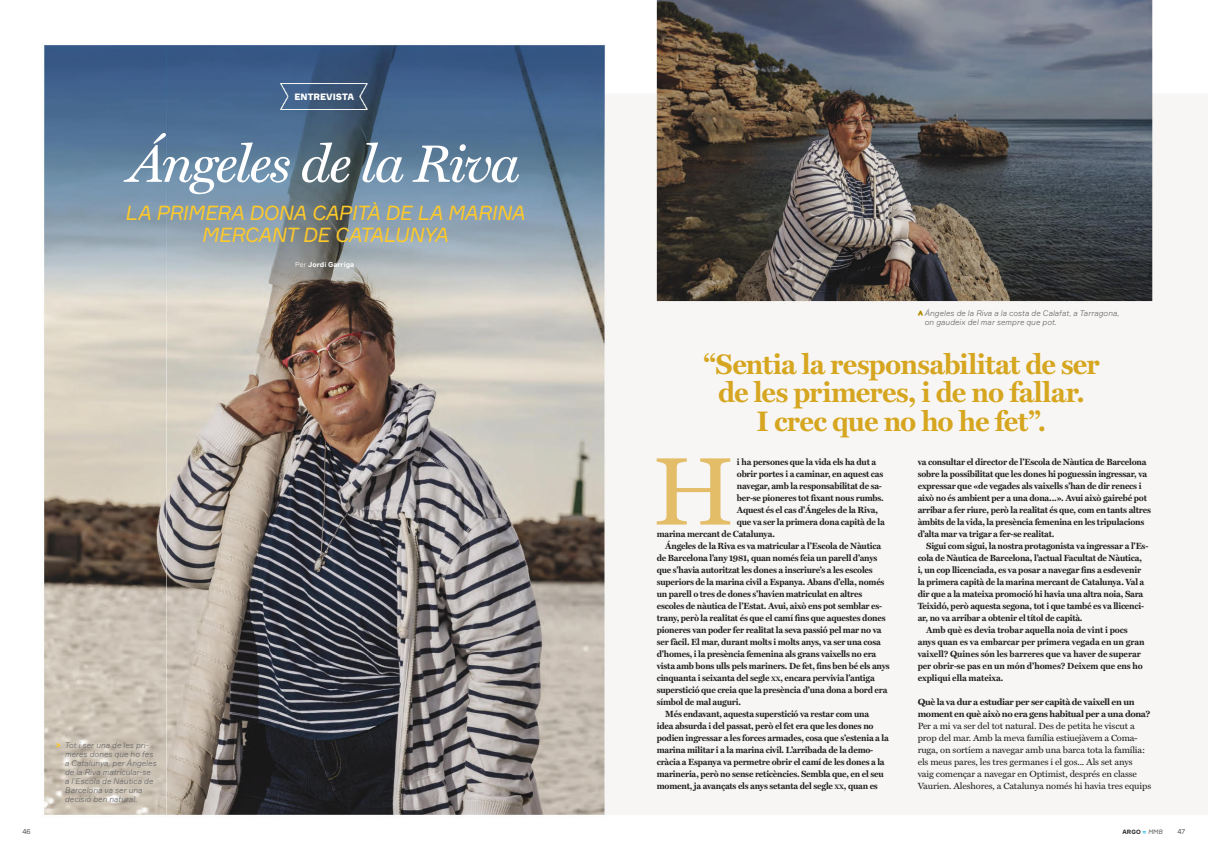
<style>
.page{position:relative;width:1208px;height:859px;background:#fff}
.page>*{position:absolute;margin:0;border:0;box-sizing:border-box;transform-origin:0 0}
.t1{font:96.8px "Miller Text";color:#e3bd68}
.t2{font:italic 53px "Miller Text";letter-spacing:-.035em;color:#fff}
.t3{font:700 28.4px/28.4px "Miller Text";letter-spacing:-.025em;color:#d6a620;text-align:center}
.t4{font:italic 20px/22px "Formular";letter-spacing:-.02em;color:#feca29;text-align:center}
.t5{font:700 9px/12px "Miller Text";letter-spacing:-.025em;color:#231f20}
.t6{font:9px/12px "Miller Text";letter-spacing:-.015em;color:#231f20;scale:1.05 1}
.t7{font:700 9px/12px "Miller Text";letter-spacing:-.025em;color:#231f20;scale:1.05 1}
.t8{font:900 9px "Formular";color:#fff}
.t9{font:italic 300 8px/9px "Formular";letter-spacing:.005em;color:#636366}
.t10{font:900 8px "Formular";color:#feca29}
.t11{font:700 7px "Formular";color:#fff}
.t12{font:300 7px "Formular";color:#231f20}
.t13{font:700 6px "Formular";color:#231f20}
.s1{font-weight:300}
.s2{font-size:6.3px}
.s3{color:#00aeef}
.s4{font-weight:300;font-style:italic}
</style>
<div class="page">
<img style="left:43px;top:0;width:1165px;height:815px">
<p class="t8" style="left:294px;top:91px;width:61px">ENTREVISTA</p>
<h2 class="t2" style="left:130px;top:132px;width:391px">Ángeles de la Riva</h2>
<h3 class="t4" style="left:125px;top:201px;width:401px">LA PRIMERA DONA CAPITÀ DE LA MARINA<br>MERCANT DE CATALUNYA</h3>
<p class="t11" style="left:295px;top:260px;width:61px"><span class="s1">Per</span> Jordi Garriga</p>
<p class="t9" style="left:65px;top:740px;width:93px">Tot i ser una de les pri&shy;meres dones que ho fes a Catalunya, per Ángeles de la Riva matricular-se a l’Escola de Nàutica de<br>Barcelona va ser una decisió ben natural.</p>
<p class="t10" style="left:61px;top:751px;width:7px;rotate:-180deg">&lt;</p>
<p class="t9" style="left:924px;top:309px;width:196px">Ángeles de la Riva a la costa de Calafat, a Tarragona, on gaudeix del mar sempre que pot.</p>
<h3 class="t3" style="left:703px;top:350px;width:398px">“Sentia la responsabilitat de ser de les primeres, i de no fallar.<br>I crec que no ho he fet”.</h3>
<h1 class="t1" style="left:652px;top:434px;width:84px">H</h1>
<p class="t5" style="left:737px;top:455px;width:141px">i ha persones que la vida els ha dut a</p>
<p class="t5" style="left:917px;top:455px;width:235px">va consultar el director de l’Escola de Nàutica de Barcelona sobre la possibilitat que les dones hi poguessin ingressar, va expressar que «de vegades als vaixells s’han de dir renecs i això no és ambient per a una dona...». Avui això gairebé pot arribar a fer riure, però la realitat és que, com en tants altres àmbits de la vida, la presència femenina en les tripulacions d’alta mar va trigar a fer-se realitat.</p>
<p class="t5" style="left:926px;top:539px;width:224px">Sigui com sigui, la nostra protagonista va ingressar a l’Es-</p>
<p class="t5" style="left:917px;top:551px;width:226px">cola de Nàutica de Barcelona, l’actual Facultat de Nàutica,</p>
<p class="t5" style="left:917px;top:563px;width:225px">i, un cop llicenciada, es va posar a navegar fins a esdevenir</p>
<p class="t5" style="left:917px;top:575px;width:228px">la primera capità de la marina mercant de Catalunya. Val a</p>
<p class="t5" style="left:917px;top:587px;width:227px">dir que a la mateixa promoció hi havia una altra noia, Sara</p>
<p class="t5" style="left:917px;top:599px;width:228px">Teixidó, però aquesta segona, tot i que també es va llicenci-</p>
<p class="t5" style="left:917px;top:611px;width:166px">ar, no va arribar a obtenir el títol de capità.</p>
<p class="t5" style="left:926px;top:623px;width:203px">Amb què es devia trobar aquella noia de vint i pocs</p>
<p class="t5" style="left:917px;top:635px;width:228px">anys quan es va embarcar per primera vegada en un gran</p>
<p class="t5" style="left:917px;top:647px;width:225px">vaixell? Quines són les barreres que va haver de superar</p>
<p class="t5" style="left:917px;top:659px;width:227px">per obrir-se pas en un món d’homes? Deixem que ens ho</p>
<p class="t5" style="left:917px;top:671px;width:87px">expliqui ella mateixa.</p>
<p class="t7" style="left:917px;top:695px;width:223px">Què la va dur a estudiar per ser capità de vaixell en un moment en què això no era gens habitual per a una dona?</p>
<p class="t6" style="left:917px;top:719px;width:224px">Per a mi va ser del tot natural. Des de petita he viscut a prop del mar. Amb la meva família estiuejàvem a Coma&shy;ruga, on sortíem a navegar amb una barca tota la família: els meus pares, les tres germanes i el gos... Als set anys<br>vaig començar a navegar en Optimist, després en classe Vaurien. Aleshores, a Catalunya només hi havia tres equips</p>
<p class="t5" style="left:737px;top:467px;width:148px">obrir portes i a caminar, en aquest cas</p>
<p class="t5" style="left:737px;top:479px;width:147px">navegar, amb la responsabilitat de sa-</p>
<p class="t5" style="left:737px;top:491px;width:148px">ber-se pioneres tot fixant nous rumbs.</p>
<p class="t5" style="left:737px;top:503px;width:143px">Aquest és el cas d’Ángeles de la Riva,</p>
<p class="t5" style="left:737px;top:515px;width:149px">que va ser la primera dona capità de la</p>
<p class="t5" style="left:657px;top:527px;width:120px">marina mercant de Catalunya.</p>
<p class="t5" style="left:665px;top:539px;width:217px">Ángeles de la Riva es va matricular a l’Escola de Nàutica</p>
<p class="t5" style="left:657px;top:551px;width:222px">de Barcelona l’any 1981, quan només feia un parell d’anys</p>
<p class="t5" style="left:657px;top:563px;width:218px">que s’havia autoritzat les dones a inscriure’s a les escoles</p>
<p class="t5" style="left:657px;top:575px;width:229px">superiors de la marina civil a Espanya. Abans d’ella, només</p>
<p class="t5" style="left:657px;top:587px;width:207px">un parell o tres de dones s’havien matriculat en altres</p>
<p class="t5" style="left:657px;top:599px;width:227px">escoles de nàutica de l’Estat. Avui, això ens pot semblar es-</p>
<p class="t5" style="left:657px;top:611px;width:230px">trany, però la realitat és que el camí fins que aquestes dones</p>
<p class="t5" style="left:657px;top:623px;width:226px">pioneres van poder fer realitat la seva passió pel mar no va</p>
<p class="t5" style="left:657px;top:635px;width:226px">ser fàcil. El mar, durant molts i molts anys, va ser una cosa</p>
<p class="t5" style="left:657px;top:647px;width:221px">d’homes, i la presència femenina als grans vaixells no era</p>
<p class="t5" style="left:657px;top:659px;width:234px">vista amb bons ulls pels mariners. De fet, fins ben bé els anys</p>
<p class="t5" style="left:657px;top:671px;width:219px">cinquanta i seixanta del segle <span class="s2">XX</span>, encara pervivia l’antiga</p>
<p class="t5" style="left:657px;top:683px;width:232px">superstició que creia que la presència d’una dona a bord era</p>
<p class="t5" style="left:657px;top:695px;width:86px">símbol de mal auguri.</p>
<p class="t5" style="left:665px;top:707px;width:205px">Més endavant, aquesta superstició va restar com una</p>
<p class="t5" style="left:657px;top:719px;width:218px">idea absurda i del passat, però el fet era que les dones no</p>
<p class="t5" style="left:657px;top:731px;width:234px">podien ingressar a les forces armades, cosa que s’estenia a la</p>
<p class="t5" style="left:657px;top:743px;width:218px">marina militar i a la marina civil. L’arribada de la demo-</p>
<p class="t5" style="left:656px;top:755px;width:229px">cràcia a Espanya va permetre obrir el camí de les dones a la</p>
<p class="t5" style="left:656px;top:767px;width:228px">marineria, però no sense reticències. Sembla que, en el seu</p>
<p class="t5" style="left:657px;top:779px;width:223px">moment, ja avançats els anys setanta del segle <span class="s2">XX</span>, quan es</p>
<p class="t12" style="left:22px;top:827px;width:10px">46</p>
<p class="t13" style="left:1122px;top:828px;width:42px">ARGO <span class="s3">≈</span> <span class="s4">MMB</span></p>
<p class="t12" style="left:1177px;top:827px;width:9px">47</p>
</div>
